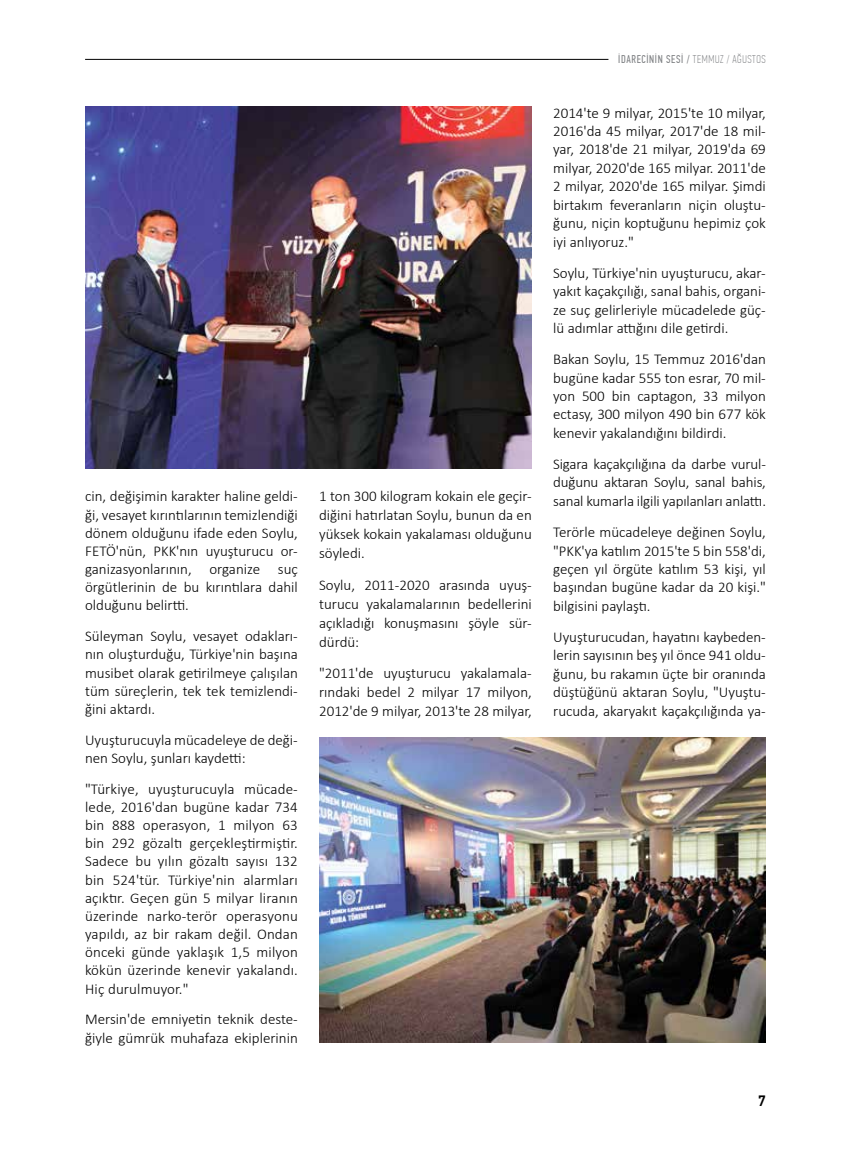
<style>
.page{position:relative;width:851px;height:1149px;background:#fff}
.page>*{position:absolute;margin:0;border:0;box-sizing:border-box;transform-origin:0 0}
.t1{font:300 15px/18.5px "Calibri";color:#000;text-align:justify}
.t2{font:500 15px "PF Din Text Pro";color:#000}
.t3{font:11.25px "PF Din Text Comp Pro";letter-spacing:.055em;color:#808285}
.s1{font-weight:100}
</style>
<div class="page">
<hr style="left:85px;top:59px;width:523px;height:1px;background:#000">
<img style="left:319px;top:737px;width:446px;height:305px">
<img style="left:85px;top:106px;width:446px;height:363px">
<p class="t1" style="left:85px;top:487px;width:214px">cin, değişimin karakter haline geldi&shy;ği, vesayet kırıntılarının temizlendiği dönem olduğunu ifade eden Soylu, FETÖ'nün, PKK'nın uyuşturucu or&shy;ganizasyonlarının, organize suç örgütlerinin de bu kırıntılara dahil olduğunu belirtti.</p>
<p class="t1" style="left:85px;top:627px;width:214px">Süleyman Soylu, vesayet odakları&shy;nın oluşturduğu, Türkiye'nin başına musibet olarak getirilmeye çalışılan tüm süreçlerin, tek tek temizlendi&shy;ğini aktardı.</p>
<p class="t1" style="left:85px;top:730px;width:214px">Uyuşturucuyla mücadeleye de deği&shy;nen Soylu, şunları kaydetti:</p>
<p class="t1" style="left:85px;top:779px;width:214px">"Türkiye, uyuşturucuyla mücade&shy;lede, 2016'dan bugüne kadar 734 bin 888 operasyon, 1 milyon 63 bin 292 gözaltı gerçekleştirmiştir.<br>Sadece bu yılın gözaltı sayısı 132 bin 524'tür. Türkiye'nin alarmları açıktır. Geçen gün 5 milyar liranın üzerinde narko-terör operasyonu yapıldı, az bir rakam değil. Ondan önceki günde yaklaşık 1,5 milyon kökün üzerinde kenevir yakalandı.<br>Hiç durulmuyor."</p>
<p class="t1" style="left:85px;top:1009px;width:214px">Mersin'de emniyetin teknik deste&shy;ğiyle gümrük muhafaza ekiplerinin</p>
<p class="t1" style="left:319px;top:486px;width:214px;line-height:18.9px">1 ton 300 kilogram kokain ele geçir&shy;diğini hatırlatan Soylu, bunun da en yüksek kokain yakalaması olduğunu söyledi.</p>
<p class="t1" style="left:319px;top:575px;width:214px;line-height:18.9px">Soylu, 2011-2020 arasında uyuş&shy;turucu yakalamalarının bedellerini açıkladığı konuşmasını şöyle sür&shy;dürdü:</p>
<p class="t1" style="left:319px;top:663px;width:214px;line-height:18.9px">"2011'de uyuşturucu yakalamala&shy;rındaki bedel 2 milyar 17 milyon, 2012'de 9 milyar, 2013'te 28 milyar,</p>
<p class="t3" style="left:618px;top:53px;width:149px">İDARECİNİN SESİ / <span class="s1">TEMMUZ / AĞUSTOS</span></p>
<p class="t1" style="left:553px;top:103px;width:214px">2014'te 9 milyar, 2015'te 10 milyar, 2016'da 45 milyar, 2017'de 18 mil&shy;yar, 2018'de 21 milyar, 2019'da 69 milyar, 2020'de 165 milyar. 2011'de 2 milyar, 2020'de 165 milyar. Şimdi birtakım feveranların niçin oluştu&shy;ğunu, niçin koptuğunu hepimiz çok iyi anlıyoruz."</p>
<p class="t1" style="left:553px;top:263px;width:214px">Soylu, Türkiye'nin uyuşturucu, akar&shy;yakıt kaçakçılığı, sanal bahis, organi&shy;ze suç gelirleriyle mücadelede güç&shy;lü adımlar attığını dile getirdi.</p>
<p class="t1" style="left:553px;top:350px;width:214px">Bakan Soylu, 15 Temmuz 2016'dan bugüne kadar 555 ton esrar, 70 mil&shy;yon 500 bin captagon, 33 milyon ectasy, 300 milyon 490 bin 677 kök kenevir yakalandığını bildirdi.</p>
<p class="t1" style="left:553px;top:454px;width:214px">Sigara kaçakçılığına da darbe vurul&shy;duğunu aktaran Soylu, sanal bahis, sanal kumarla ilgili yapılanları anlattı.</p>
<p class="t1" style="left:553px;top:522px;width:214px">Terörle mücadeleye değinen Soylu, "PKK'ya katılım 2015'te 5 bin 558'di, geçen yıl örgüte katılım 53 kişi, yıl başından bugüne kadar da 20 kişi." bilgisini paylaştı.</p>
<p class="t1" style="left:553px;top:627px;width:214px">Uyuşturucudan, hayatını kaybeden&shy;lerin sayısının beş yıl önce 941 oldu&shy;ğunu, bu rakamın üçte bir oranında düştüğünü aktaran Soylu, "Uyuştu&shy;rucuda, akaryakıt kaçakçılığında ya-</p>
<p class="t2" style="left:757px;top:1091px;width:9px">7</p>
</div>
